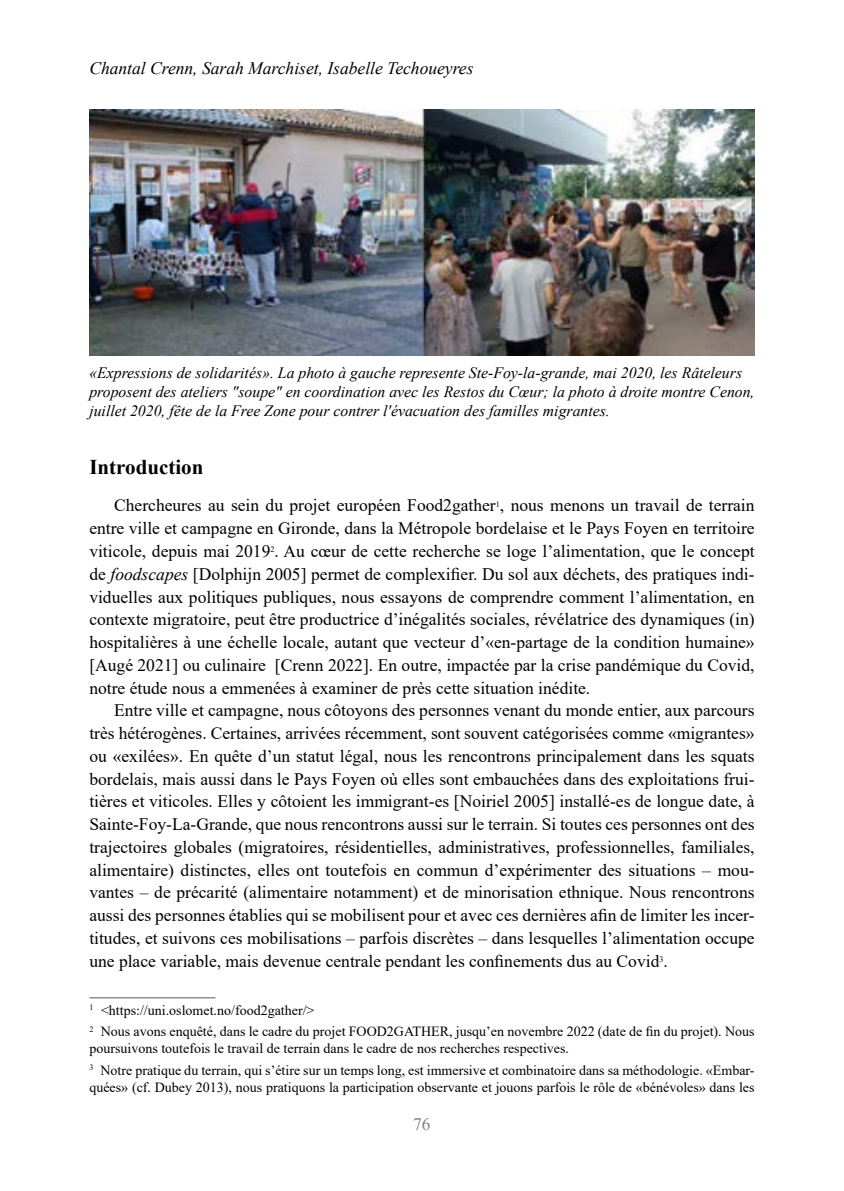
<style>
.page{position:relative;width:844px;height:1191px;background:#fff}
.page>*{position:absolute;margin:0;border:0;box-sizing:border-box;transform-origin:0 0}
.Stile_di_paragrafo_1{font:700 21px "Times New Roman";color:#000}
.t1{font:17.5px/22.8px "Times New Roman";color:#000;text-align:justify}
.t2{font:italic 17.5px "Times New Roman";color:#000}
.t3{font:17.5px "Times New Roman";color:#808080}
.dida{font:italic 15.75px/18.9px "Times New Roman";color:#000}
.Stile_note{font:14px/16.8px "Times New Roman";color:#000}
.s1{font-style:italic}
</style>
<div class="page">
<img style="left:89px;top:109px;width:665px;height:247px">
<hr style="left:89px;top:997px;width:126px;height:1px;background:#808080">
<p class="t2" style="left:89px;top:56px;width:385px">Chantal Crenn, Sarah Marchiset, Isabelle Techoueyres</p>
<p class="dida" style="left:89px;top:363px;width:666px">«Expressions de solidarités». La photo à gauche represente Ste-Foy-la-grande, mai 2020, les Râteleurs proposent des ateliers "soupe" en coordination avec les Restos du Cœur; la photo à droite montre Cenon, juillet 2020, fête de la Free Zone pour contrer l'évacuation des familles migrantes.</p>
<p class="Stile_di_paragrafo_1" style="left:89px;top:451px;width:115px">Introduction</p>
<p class="t1" style="left:89px;top:494px;width:666px;text-indent:25px">Chercheures au sein du projet européen Food2gather<sup>1</sup>, nous menons un travail de terrain entre ville et campagne en Gironde, dans la Métropole bordelaise et le Pays Foyen en territoire viticole, depuis mai 2019<sup>2</sup>. Au cœur de cette recherche se loge l’alimentation, que le concept de <span class="s1">foodscapes</span> [Dolphijn 2005] permet de complexifier. Du sol aux déchets, des pratiques indi&shy;viduelles aux politiques publiques, nous essayons de comprendre comment l’alimentation, en contexte migratoire, peut être productrice d’inégalités sociales, révélatrice des dynamiques (in) hospitalières à une échelle locale, autant que vecteur d’«en-partage de la condition humaine» [Augé 2021] ou culinaire [Crenn 2022]. En outre, impactée par la crise pandémique du Covid, notre étude nous a emmenées à examiner de près cette situation inédite.</p>
<p class="t1" style="left:89px;top:698px;width:666px;text-indent:25px">Entre ville et campagne, nous côtoyons des personnes venant du monde entier, aux parcours très hétérogènes. Certaines, arrivées récemment, sont souvent catégorisées comme «migrantes» ou «exilées». En quête d’un statut légal, nous les rencontrons principalement dans les squats bordelais, mais aussi dans le Pays Foyen où elles sont embauchées dans des exploitations frui&shy;tières et viticoles. Elles y côtoient les immigrant-es [Noiriel 2005] installé-es de longue date, à Sainte-Foy-La-Grande, que nous rencontrons aussi sur le terrain. Si toutes ces personnes ont des trajectoires globales (migratoires, résidentielles, administratives, professionnelles, familiales, alimentaire) distinctes, elles ont toutefois en commun d’expérimenter des situations – mou&shy;vantes – de précarité (alimentaire notamment) et de minorisation ethnique. Nous rencontrons aussi des personnes établies qui se mobilisent pour et avec ces dernières afin de limiter les incer&shy;titudes, et suivons ces mobilisations – parfois discrètes – dans lesquelles l’alimentation occupe une place variable, mais devenue centrale pendant les confinements dus au Covid<sup>3</sup>.</p>
<p class="Stile_note" style="left:89px;top:1001px;width:226px"><sup>1</sup> &lt;https://uni.oslomet.no/food2gather/&gt;</p>
<p class="Stile_note" style="left:89px;top:1022px;width:666px"><sup>2</sup> Nous avons enquêté, dans le cadre du projet FOOD2GATHER, jusqu’en novembre 2022 (date de fin du projet). Nous poursuivons toutefois le travail de terrain dans le cadre de nos recherches respectives.</p>
<p class="Stile_note" style="left:89px;top:1061px;width:666px"><sup>3</sup> Notre pratique du terrain, qui s’étire sur un temps long, est immersive et combinatoire dans sa méthodologie. «Embar&shy;quées» (cf. Dubey 2013), nous pratiquons la participation observante et jouons parfois le rôle de «bénévoles» dans les</p>
<p class="t3" style="left:413px;top:1111px;width:19px">76</p>
</div>
